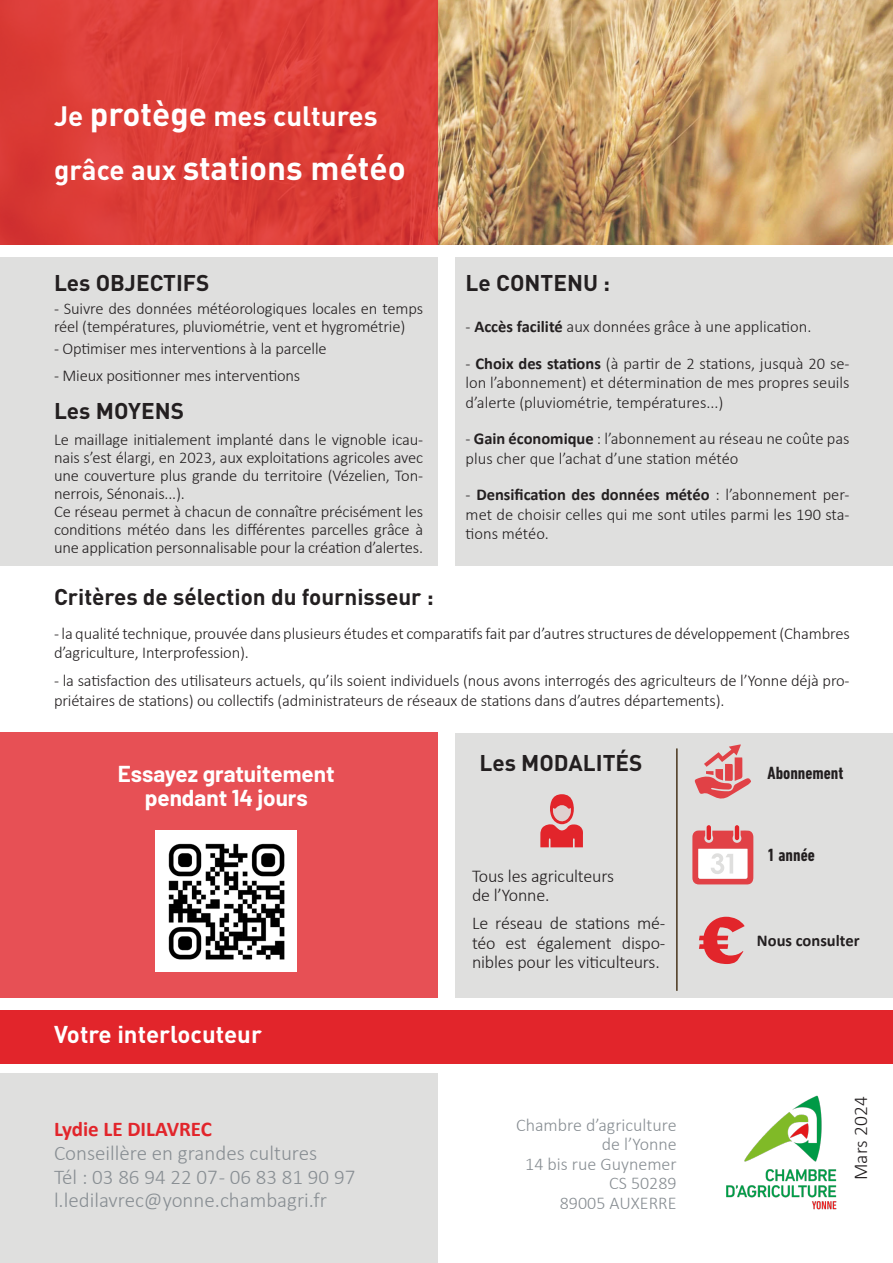
<style>
.page{position:relative;width:893px;height:1263px;background:#fff}
.page>*{position:absolute;margin:0;border:0;box-sizing:border-box;transform-origin:0 0}
.t1{font:73.2px "Matura MT Script Capitals";color:#e2252b}
.t2{font:700 33.15px "DIN";color:#fff}
.t3{font:700 27.75px "DIN";color:#fff}
.t4{font:700 24px "DIN";color:#fff}
.t5{font:700 22.5px "DIN";color:#231f20}
.t6{font:700 22.5px "Barlow";color:#fff}
.t7{font:300 21px "Calibri";color:#888e93}
.t8{font:700 21px "Calibri";color:#e2252b}
.t9{font:300 19.5px "Calibri";color:#231f20}
.t10{font:300 18px/19.5px "Calibri";letter-spacing:-.01em;color:#231f20;text-align:justify}
.t11{font:300 18px "Calibri";color:#888e93}
.t12{font:700 condensed 18px "DIN Next LT Pro";color:#231f20}
.t13{font:300 16.5px/19.5px "Calibri";letter-spacing:-.01em;color:#231f20}
.t14{font:700 16.5px "Calibri";color:#231f20}
.s1{font-size:33.15px}
.s2{font-size:27.75px}
.s3{font-weight:700}
</style>
<div class="page">
<img style="left:438px;top:0;width:455px;height:244px">
<div style="left:0;top:0;width:438px;height:244px;background:#dc3d37"></div>
<div style="left:0;top:257px;width:438px;height:309px;background:#dfdfde"></div>
<div style="left:455px;top:257px;width:438px;height:309px;background:#dfdfde"></div>
<div style="left:455px;top:733px;width:438px;height:265px;background:#dfdfde"></div>
<div style="left:0;top:1074px;width:438px;height:189px;background:#dfdfde"></div>
<div style="left:0;top:1010px;width:893px;height:54px;background:#e2252b"></div>
<img style="left:726px;top:1095px;width:111px;height:115px">
<svg style="left:540px;top:794px;width:43px;height:53px"></svg>
<svg style="left:694px;top:744px;width:57px;height:55px"></svg>
<svg style="left:692px;top:825px;width:61px;height:59px"></svg>
<hr style="left:676px;top:748px;width:2px;height:243px;background:#47341b">
<div style="left:0;top:732px;width:438px;height:266px;background:#e75055"></div>
<img style="left:156px;top:830px;width:141px;height:141px">
<p class="t3" style="left:54px;top:98px;width:325px">Je <span class="s1">protège</span> mes cultures</p>
<p class="t2" style="left:54px;top:146px;width:353px"><span class="s2">grâce aux</span> stations météo</p>
<p class="t5" style="left:54px;top:268px;width:157px">Les OBJECTIFS</p>
<p class="t13" style="left:54px;top:299px;width:371px;line-height:18px">- Suivre des données météorologiques locales en temps réel (températures, pluviométrie, vent et hygrométrie)</p>
<p class="t13" style="left:54px;top:338px;width:274px">- Optimiser mes interventions à la parcelle</p>
<p class="t13" style="left:54px;top:365px;width:248px">- Mieux positionner mes interventions</p>
<p class="t5" style="left:54px;top:396px;width:132px">Les MOYENS</p>
<p class="t13" style="left:54px;top:431px;width:371px;line-height:18px;text-align:justify">Le maillage initialement implanté dans le vignoble icau&shy;nais s’est élargi, en 2023, aux exploitations agricoles avec une couverture plus grande du territoire (Vézelien, Ton&shy;nerrois, Sénonais...).</p>
<p class="t13" style="left:54px;top:503px;width:371px;line-height:18px;text-align:justify">Ce réseau permet à chacun de connaître précisément les conditions météo dans les différentes parcelles grâce à une application personnalisable pour la création d’alertes.</p>
<p class="t5" style="left:54px;top:582px;width:381px">Critères de sélection du fournisseur :</p>
<p class="t5" style="left:466px;top:268px;width:146px">Le CONTENU :</p>
<p class="t13" style="left:466px;top:317px;width:347px">- <span class="s3">Accès facilité</span> aux données grâce à une application.</p>
<p class="t13" style="left:466px;top:353px;width:385px;text-align:justify">- <span class="s3">Choix des stations</span> (à partir de 2 stations, jusquà 20 se&shy;lon l’abonnement) et détermination de mes propres seuils d’alerte (pluviométrie, températures...)</p>
<p class="t13" style="left:466px;top:429px;width:385px">- <span class="s3">Gain économique</span> : l’abonnement au réseau ne coûte pas plus cher que l’achat d’une station météo</p>
<p class="t13" style="left:466px;top:485px;width:385px;text-align:justify">- <span class="s3">Densification des données météo</span> : l’abonnement per&shy;met de choisir celles qui me sont utiles parmi les 190 sta&shy;tions météo.</p>
<p class="t13" style="left:54px;top:623px;width:797px">- la qualité technique, prouvée dans plusieurs études et comparatifs fait par d’autres structures de développement (Chambres d’agriculture, Interprofession).</p>
<p class="t13" style="left:54px;top:671px;width:797px">- la satisfaction des utilisateurs actuels, qu’ils soient individuels (nous avons interrogés des agriculteurs de l’Yonne déjà pro&shy;priétaires de stations) ou collectifs (administrateurs de réseaux de stations dans d’autres départements).</p>
<p class="t6" style="left:118px;top:760px;width:218px">Essayez gratuitement</p>
<p class="t6" style="left:145px;top:784px;width:164px">pendant 14 jours</p>
<p class="t4" style="left:54px;top:1019px;width:209px">Votre interlocuteur</p>
<p class="t8" style="left:54px;top:1114px;width:160px">Lydie LE DILAVREC</p>
<p class="t7" style="left:54px;top:1140px;width:265px">Conseillère en grandes cultures</p>
<p class="t7" style="left:54px;top:1164px;width:303px">Tél : 03 86 94 22 07 - 06 83 81 90 97</p>
<p class="t7" style="left:54px;top:1187px;width:275px">l.ledilavrec@yonne.chambagri.fr</p>
<p class="t5" style="left:479px;top:748px;width:165px">Les MODALITÉS</p>
<p class="t10" style="left:472px;top:866px;width:144px">Tous les agriculteurs</p>
<p class="t10" style="left:472px;top:885px;width:79px">de l’Yonne.</p>
<p class="t10" style="left:472px;top:913px;width:195px">Le réseau de stations mé&shy;téo est également dispo&shy;nibles pour les viticulteurs.</p>
<p class="t12" style="left:767px;top:762px;width:77px">Abonnement</p>
<p class="t12" style="left:767px;top:844px;width:49px">1 année</p>
<p class="t1" style="left:697px;top:894px;width:50px">€</p>
<p class="t14" style="left:757px;top:929px;width:104px">Nous consulter</p>
<p class="t11" style="left:516px;top:1114px;width:162px">Chambre d’agriculture</p>
<p class="t11" style="left:602px;top:1133px;width:76px">de l’Yonne</p>
<p class="t11" style="left:525px;top:1152px;width:153px">14 bis rue Guynemer</p>
<p class="t11" style="left:609px;top:1172px;width:69px">CS 50289</p>
<p class="t11" style="left:560px;top:1191px;width:118px">89005 AUXERRE</p>
<p class="t9" style="left:848px;top:1180px;width:85px;rotate:-90deg">Mars 2024</p>
</div>
